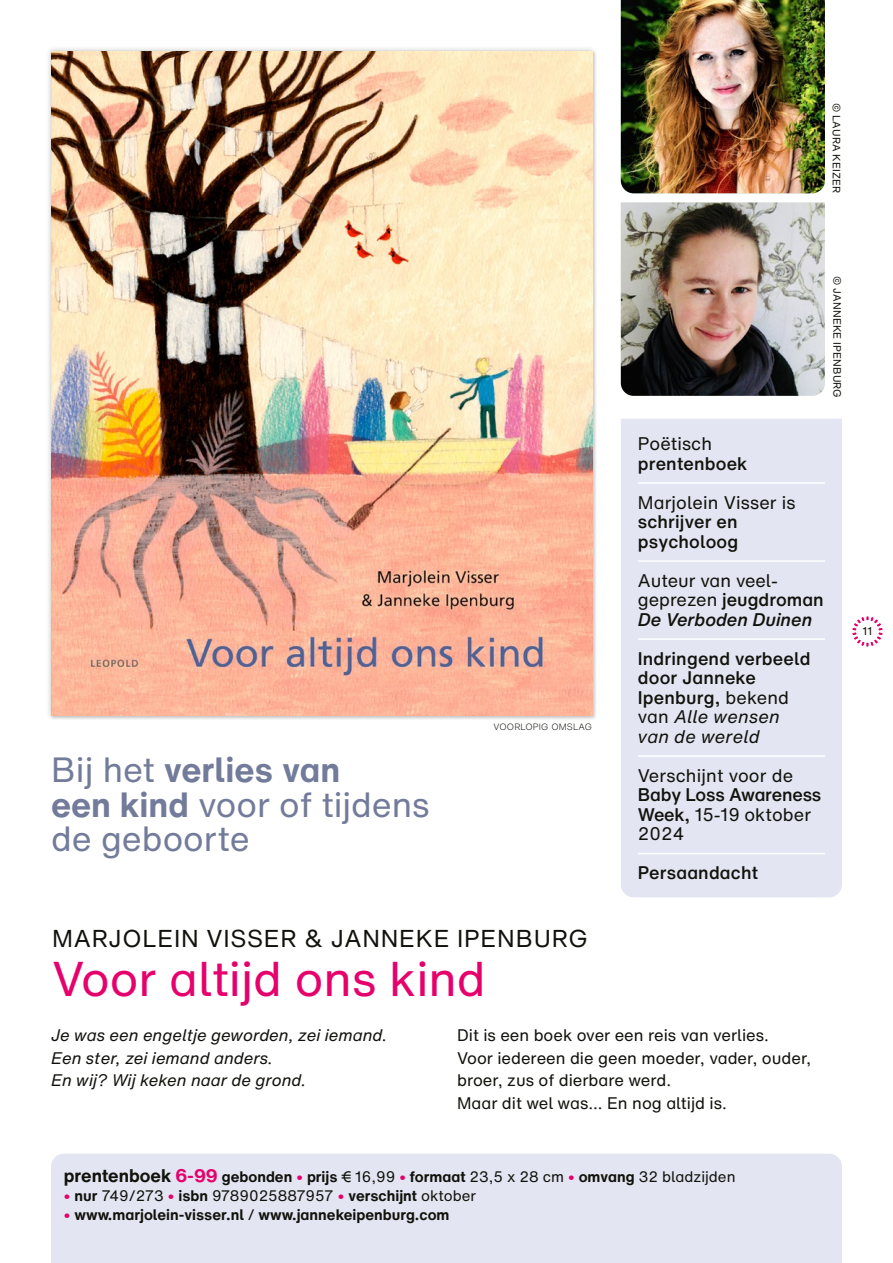
<style>
.page{position:relative;width:893px;height:1263px;background:#fff}
.page>*{position:absolute;margin:0;border:0;box-sizing:border-box;transform-origin:0 0}
.t1{font:48px "Helvetica Now Text";color:#e6006b}
.t2{font:34.5px/34.5px "Helvetica Now Text";color:#727b9a}
.t3{font:24px "Helvetica Now Text";letter-spacing:.03em;color:#12120d}
.t4{font:500 18px/19.5px "Helvetica Now Text";letter-spacing:.01em;color:#12120d}
.t5{font:18px/19.5px "Helvetica Now Text";letter-spacing:.01em;color:#12120d}
.t6{font:500 18px/19.5px "Helvetica Now Text";letter-spacing:-.01em;color:#12120d}
.t7{font:16.5px/22.5px "Helvetica Now Text";color:#12120d}
.t8{font:italic 16.5px/22.5px "Helvetica Now Text";color:#12120d}
.t9{font:15px "Helvetica Now Text";color:#12120d}
.t10{font:700 15px "Helvetica Now Text";color:#12120d}
.t11{font:11.25px "Helvetica Now Text";color:#12120d}
.t12{font:10.5px "Helvetica Now Text";letter-spacing:.01em;color:#12120d}
.t13{font:300 9px "Helvetica Now Text";letter-spacing:.02em;color:#12120d}
.s1{font-weight:700}
.s2{font-weight:500}
.s3{font-weight:500;font-style:italic}
.s4{font-weight:400}
.s5{font-weight:400;font-style:italic}
.s6{font-weight:700;font-size:18px}
.s7{font-weight:700;font-size:18px;color:#e6006b}
.s8{font-weight:700;color:#e6006b}
.s9{color:#e6006b}
</style>
<div class="page">
<div style="left:51px;top:1154px;width:791px;height:109px;background:#e3e6f2"></div>
<div style="left:621px;top:419px;width:221px;height:478px;background:#e3e6f2"></div>
<hr style="left:638px;top:482px;width:187px;height:2px;background:#fff">
<hr style="left:638px;top:560px;width:187px;height:2px;background:#fff">
<hr style="left:638px;top:638px;width:187px;height:2px;background:#fff">
<hr style="left:638px;top:755px;width:187px;height:2px;background:#fff">
<hr style="left:638px;top:853px;width:187px;height:1px;background:#fff">
<div style="left:46px;top:45px;width:551px;height:676px;background:#12120d;opacity:.2"></div>
<img style="left:51px;top:51px;width:541px;height:665px">
<img style="left:621px;top:0;width:204px;height:193px">
<img style="left:621px;top:202px;width:204px;height:194px">
<svg style="left:852px;top:617px;width:30px;height:29px"></svg>
<p class="t12" style="left:844px;top:103px;width:92px;rotate:90deg">© LAURA KEIZER</p>
<h2 class="t2" style="left:51px;top:752px;width:380px">Bij het <span class="s1">verlies van<br>een kind</span> voor of tijdens de geboorte</h2>
<p class="t13" style="left:493px;top:719px;width:100px">VOORLOPIG OMSLAG</p>
<p class="t12" style="left:845px;top:276px;width:123px;rotate:90deg">© JANNEKE IPENBURG</p>
<p class="t5" style="left:638px;top:433px;width:76px">Poëtisch</p>
<p class="t4" style="left:638px;top:453px;width:111px">prentenboek</p>
<p class="t5" style="left:638px;top:492px;width:159px">Marjolein Visser is</p>
<p class="t4" style="left:638px;top:511px;width:102px">schrijver en psycholoog</p>
<p class="t5" style="left:638px;top:570px;width:187px">Auteur van veel&shy;geprezen <span class="s2">jeugdroman<br></span><span class="s3">De Verboden Duinen</span></p>
<p class="t4" style="left:638px;top:648px;width:174px">Indringend verbeeld door Janneke<br>Ipenburg, <span class="s4">bekend van</span> <span class="s5">Alle wensen van de wereld</span></p>
<p class="t5" style="left:638px;top:765px;width:157px">Verschijnt voor de</p>
<p class="t6" style="left:638px;top:784px;width:185px">Baby Loss Awareness<br>Week, <span class="s4">15-19 oktober<br>2024</span></p>
<p class="t4" style="left:638px;top:862px;width:122px">Persaandacht</p>
<h3 class="t3" style="left:52px;top:920px;width:537px">MARJOLEIN VISSER &amp; JANNEKE IPENBURG</h3>
<h1 class="t1" style="left:52px;top:943px;width:435px">Voor altijd ons kind</h1>
<p class="t8" style="left:51px;top:1023px;width:338px">Je was een engeltje geworden, zei iemand.<br>Een ster, zei iemand anders.<br>En wij? Wij keken naar de grond.</p>
<p class="t7" style="left:457px;top:1023px;width:356px">Dit is een boek over een reis van verlies.<br>Voor iedereen die geen moeder, vader, ouder, broer, zus of dierbare werd.<br>Maar dit wel was... En nog altijd is.</p>
<p class="t11" style="left:862px;top:622px;width:12px">11</p>
<p class="t9" style="left:64px;top:1165px;width:673px"><span class="s6">prentenboek</span> <span class="s7">6-99</span> <span class="s1">gebonden</span> <span class="s8">•</span> <span class="s1">prijs</span> € 16,99 <span class="s8">•</span> <span class="s1">formaat</span> 23,5 x 28 cm <span class="s8">•</span> <span class="s1">omvang</span> 32 bladzijden</p>
<p class="t9" style="left:64px;top:1185px;width:414px"><span class="s8">•</span> <span class="s1">nur</span> 749/273 <span class="s8">•</span> <span class="s1">isbn</span> 9789025887957 <span class="s8">•</span> <span class="s1">verschijnt</span> oktober</p>
<p class="t10" style="left:64px;top:1204px;width:387px"><span class="s9">•</span> www.marjolein-visser.nl <span class="s4">/</span> www.jannekeipenburg.com</p>
</div>
